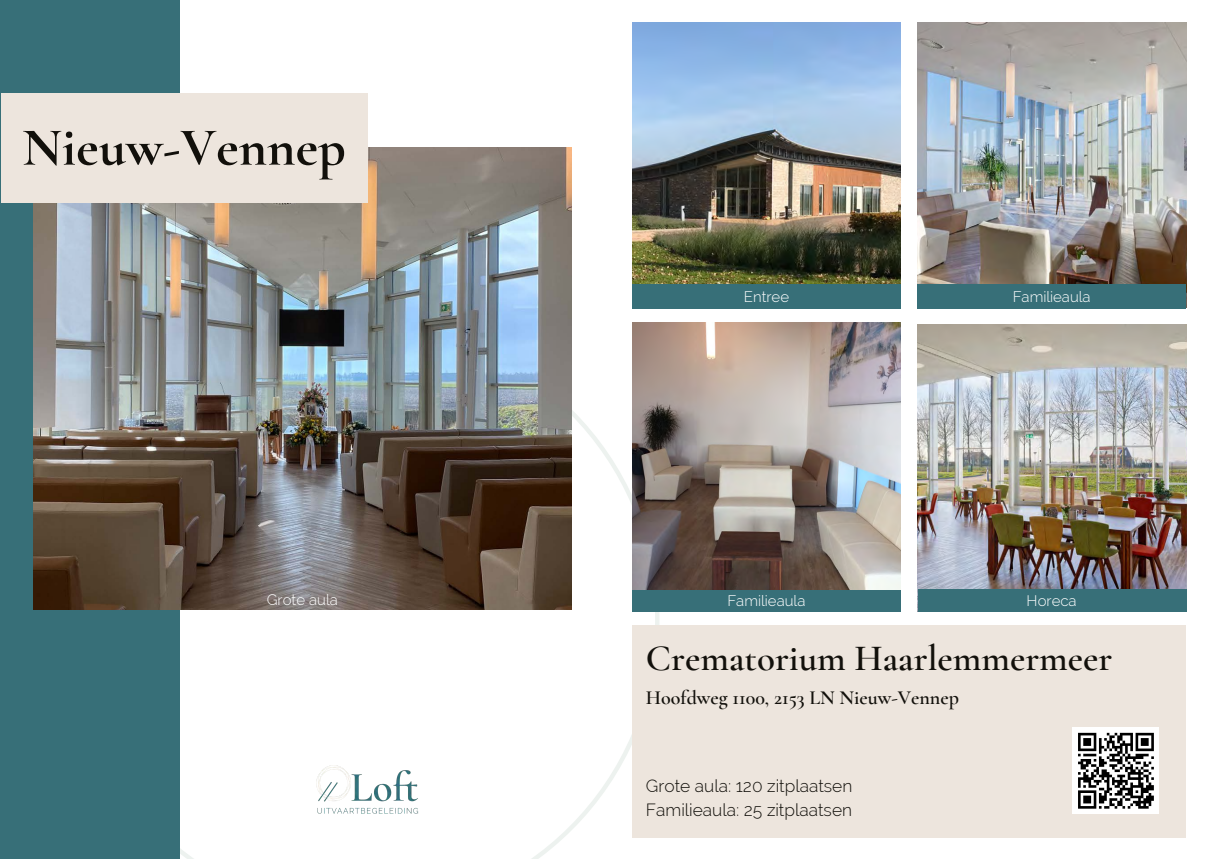
<style>
.page{position:relative;width:1208px;height:859px;background:#fff}
.page>*{position:absolute;margin:0;border:0;box-sizing:border-box;transform-origin:0 0}
.t1{font:700 54px "Cormorant Garamond";color:#12100b}
.t2{font:600 37px "Cormorant Garamond";color:#12100b}
.t3{font:600 20px "Cormorant Garamond";color:#12100b}
.t4{font:300 17.4px/24.2px "Raleway";color:#12100b}
.t5{font:300 15px "Raleway";color:#fff}
</style>
<div class="page">
<svg style="left:179px;top:323px;width:480px;height:536px"></svg>
<img style="left:632px;top:323px;width:269px;height:267px">
<div style="left:0;top:0;width:179px;height:859px;background:#376f78"></div>
<img style="left:33px;top:147px;width:538px;height:463px">
<div style="left:1px;top:93px;width:366px;height:109px;background:#ede5dd"></div>
<img style="left:632px;top:22px;width:269px;height:285px">
<img style="left:917px;top:324px;width:269px;height:265px">
<div style="left:632px;top:625px;width:554px;height:213px;background:#ede5dd"></div>
<div style="left:632px;top:285px;width:268px;height:24px;background:#376f78"></div>
<img style="left:917px;top:22px;width:269px;height:263px">
<div style="left:917px;top:285px;width:269px;height:24px;background:#376f78"></div>
<div style="left:632px;top:590px;width:269px;height:21px;background:#376f78"></div>
<div style="left:917px;top:589px;width:269px;height:22px;background:#376f78"></div>
<div style="left:1072px;top:727px;width:87px;height:87px;background:#fff"></div>
<svg style="left:1078px;top:732px;width:76px;height:77px"></svg>
<h1 class="t1" style="left:22px;top:115px;width:325px">Nieuw-Vennep</h1>
<p class="t5" style="left:744px;top:288px;width:47px">Entree</p>
<p class="t5" style="left:1012px;top:288px;width:79px">Familieaula</p>
<p class="t5" style="left:267px;top:591px;width:73px">Grote aula</p>
<p class="t5" style="left:727px;top:591px;width:79px">Familieaula</p>
<p class="t5" style="left:1026px;top:591px;width:52px">Horeca</p>
<h2 class="t2" style="left:646px;top:635px;width:468px">Crematorium Haarlemmermeer</h2>
<p class="t3" style="left:646px;top:685px;width:314px">Hoofdweg 1100, 2153 LN Nieuw-Vennep</p>
<p class="t4" style="left:646px;top:773px;width:208px">Grote aula: 120 zitplaatsen<br>Familieaula: 25 zitplaatsen</p>
</div>
